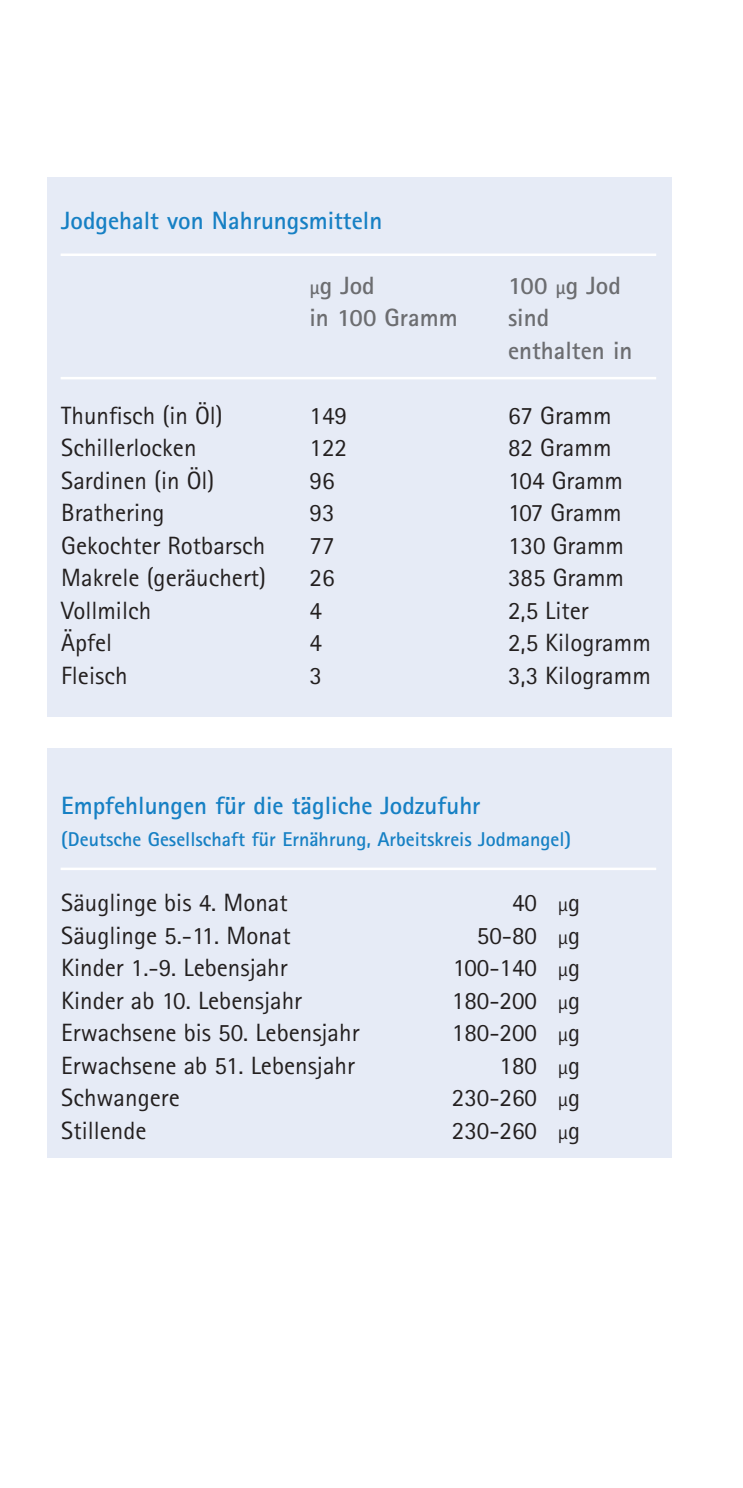
<style>
.page{position:relative;width:743px;height:1488px;background:#fff}
.page>*{position:absolute;margin:0;border:0;box-sizing:border-box;transform-origin:0 0}
.t1{font:25px "Rotis Sans Serif";color:#231f1f}
.t2{font:700 25px "Rotis Sans Serif";color:#1680c4}
.t3{font:700 25px/32.5px "Rotis Sans Serif";color:#6c6d70}
.t4{font:700 20px "Rotis Sans Serif";color:#1680c4}
.s1{font-size:20px}
</style>
<div class="page">
<div style="left:47px;top:177px;width:624px;height:539px;background:#e6ebf6"></div>
<hr style="left:61px;top:253px;width:595px;height:3px;background:#fff">
<hr style="left:61px;top:377px;width:595px;height:2px;background:#fff">
<div style="left:47px;top:749px;width:624px;height:409px;background:#e6ebf6"></div>
<hr style="left:61px;top:867px;width:595px;height:3px;background:#fff">
<p class="t2" style="left:61px;top:211px;width:322px">Jodgehalt von Nahrungsmitteln</p>
<p class="t3" style="left:309px;top:271px;width:67px"><span class="s1">µ</span>g Jod</p>
<p class="t3" style="left:508px;top:271px;width:114px">100 <span class="s1">µ</span>g Jod</p>
<p class="t3" style="left:309px;top:304px;width:150px">in 100 Gramm</p>
<p class="t3" style="left:508px;top:304px;width:126px">sind enthalten in</p>
<p class="t1" style="left:61px;top:406px;width:163px">Thunfisch (in Öl)</p>
<p class="t1" style="left:309px;top:406px;width:39px">149</p>
<p class="t1" style="left:508px;top:406px;width:105px">67 Gramm</p>
<p class="t1" style="left:61px;top:439px;width:137px">Schillerlocken</p>
<p class="t1" style="left:309px;top:439px;width:39px">122</p>
<p class="t1" style="left:508px;top:439px;width:105px">82 Gramm</p>
<p class="t1" style="left:61px;top:471px;width:155px">Sardinen (in Öl)</p>
<p class="t1" style="left:309px;top:471px;width:26px">96</p>
<p class="t1" style="left:508px;top:471px;width:117px">104 Gramm</p>
<p class="t1" style="left:61px;top:504px;width:105px">Brathering</p>
<p class="t1" style="left:309px;top:504px;width:26px">93</p>
<p class="t1" style="left:508px;top:504px;width:115px">107 Gramm</p>
<p class="t1" style="left:61px;top:536px;width:205px">Gekochter Rotbarsch</p>
<p class="t1" style="left:309px;top:536px;width:26px">77</p>
<p class="t1" style="left:508px;top:536px;width:117px">130 Gramm</p>
<p class="t1" style="left:61px;top:569px;width:206px">Makrele (geräuchert)</p>
<p class="t1" style="left:309px;top:569px;width:26px">26</p>
<p class="t1" style="left:508px;top:569px;width:117px">385 Gramm</p>
<p class="t1" style="left:61px;top:601px;width:91px">Vollmilch</p>
<p class="t1" style="left:309px;top:601px;width:14px">4</p>
<p class="t1" style="left:508px;top:601px;width:82px">2,5 Liter</p>
<p class="t1" style="left:61px;top:634px;width:52px">Äpfel</p>
<p class="t1" style="left:309px;top:634px;width:14px">4</p>
<p class="t1" style="left:508px;top:634px;width:144px">2,5 Kilogramm</p>
<p class="t1" style="left:61px;top:666px;width:68px">Fleisch</p>
<p class="t1" style="left:309px;top:666px;width:14px">3</p>
<p class="t1" style="left:508px;top:666px;width:144px">3,3 Kilogramm</p>
<p class="t2" style="left:61px;top:796px;width:421px">Empfehlungen für die tägliche Jodzufuhr</p>
<p class="t4" style="left:61px;top:832px;width:511px">(Deutsche Gesellschaft für Ernährung, Arbeitskreis Jodmangel)</p>
<p class="t1" style="left:61px;top:894px;width:228px">Säuglinge bis 4. Monat</p>
<p class="t1" style="left:512px;top:894px;width:69px">40 <span class="s1">µ</span>g</p>
<p class="t1" style="left:61px;top:926px;width:231px">Säuglinge 5.-11. Monat</p>
<p class="t1" style="left:477px;top:926px;width:105px">50-80 <span class="s1">µ</span>g</p>
<p class="t1" style="left:61px;top:959px;width:228px">Kinder 1.-9. Lebensjahr</p>
<p class="t1" style="left:453px;top:959px;width:129px">100-140 <span class="s1">µ</span>g</p>
<p class="t1" style="left:61px;top:991px;width:242px">Kinder ab 10. Lebensjahr</p>
<p class="t1" style="left:452px;top:991px;width:130px">180-200 <span class="s1">µ</span>g</p>
<p class="t1" style="left:61px;top:1024px;width:300px">Erwachsene bis 50. Lebensjahr</p>
<p class="t1" style="left:452px;top:1024px;width:130px">180-200 <span class="s1">µ</span>g</p>
<p class="t1" style="left:61px;top:1056px;width:295px">Erwachsene ab 51. Lebensjahr</p>
<p class="t1" style="left:499px;top:1056px;width:82px">180 <span class="s1">µ</span>g</p>
<p class="t1" style="left:61px;top:1089px;width:120px">Schwangere</p>
<p class="t1" style="left:452px;top:1089px;width:130px">230-260 <span class="s1">µ</span>g</p>
<p class="t1" style="left:61px;top:1121px;width:87px">Stillende</p>
<p class="t1" style="left:452px;top:1121px;width:130px">230-260 <span class="s1">µ</span>g</p>
</div>
